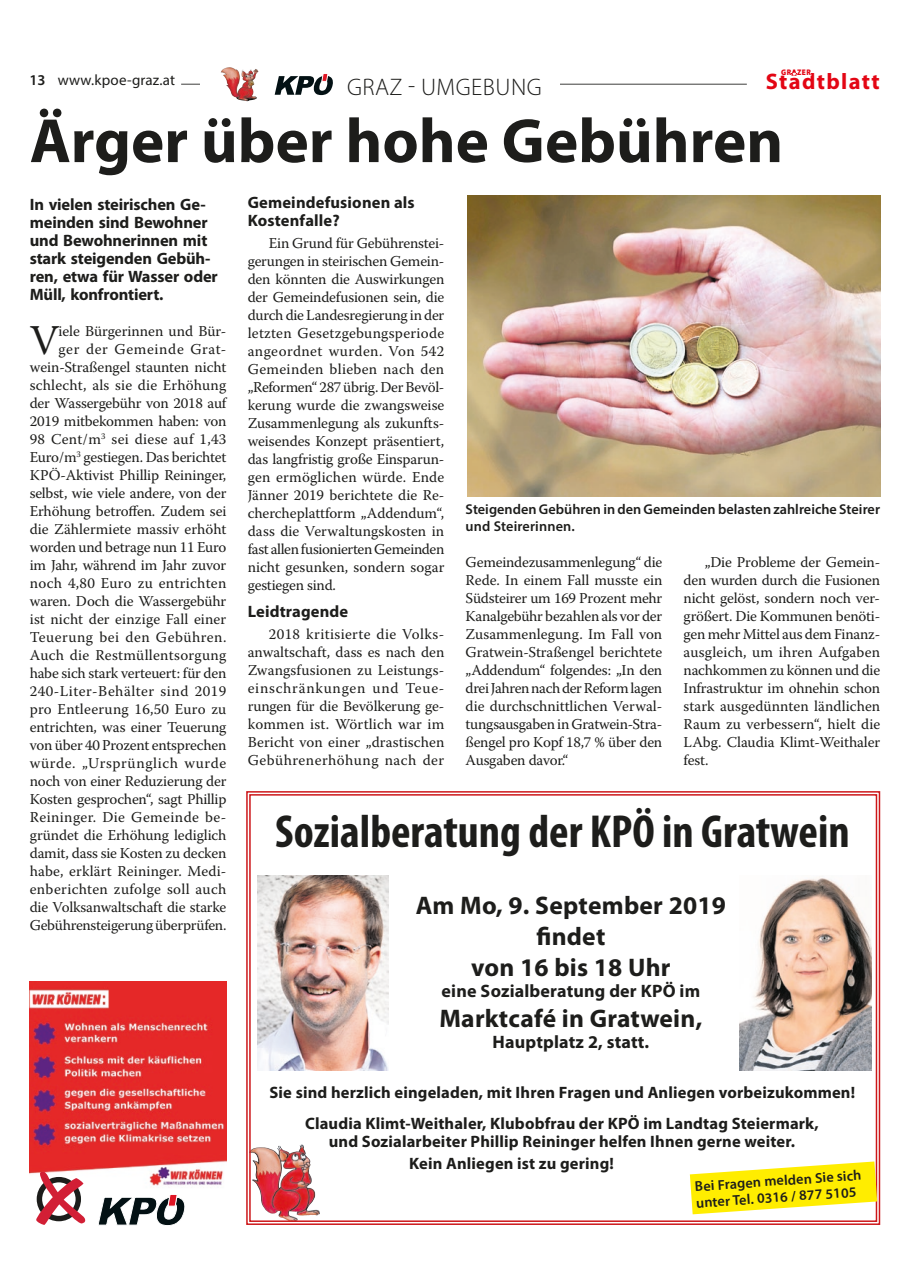
<style>
.page{position:relative;width:910px;height:1276px;background:#fff}
.page>*{position:absolute;margin:0;border:0;box-sizing:border-box;transform-origin:0 0}
.t1{font:700 63px "Myriad Pro";color:#1d1d1b}
.t2{font:700 condensed 46.5px "Myriad Pro";color:#1d1d1b}
.t3{font:42.3px "Warnock Pro";color:#1d1d1b}
.t4{font:700 25.5px/30.6px "Myriad Pro";letter-spacing:.01em;color:#1d1d1b;text-align:center}
.t5{font:300 24px "Myriad Pro";letter-spacing:.02em;color:#1d1d1b}
.t6{font:700 22.5px "Myriad";letter-spacing:.06em;color:#e30614}
.t7{font:700 18px "Myriad Pro";letter-spacing:.01em;color:#1d1d1b}
.t8{font:700 16.5px/18px "Myriad Pro";letter-spacing:.01em;color:#1d1d1b}
.t9{font:700 16.5px/18px "Myriad Pro";letter-spacing:-.01em;color:#1d1d1b}
.t10{font:15px/18px "Warnock Pro";letter-spacing:-.005em;color:#1d1d1b;text-align:justify}
.t11{font:15px "Myriad Pro";letter-spacing:.01em;color:#1d1d1b}
.t12{font:600 15px "Myriad Pro";color:#1d1d1b}
.t13{font:600 14.25px/16.5px "Myriad Pro";color:#1d1d1b}
.t14{font:900 8.1px "Myriad Pro";letter-spacing:.06em;color:#e30614;scale:.9 1}
</style>
<div class="page">
<hr style="left:181px;top:84px;width:566px;height:1px;background:#3d3d3c">
<svg style="left:246px;top:791px;width:635px;height:434px"></svg>
<img style="left:740px;top:875px;width:132px;height:195px">
<svg style="left:690px;top:1161px;width:187px;height:53px"></svg>
<div style="left:201px;top:80px;width:359px;height:9px;background:#fff"></div>
<svg style="left:275px;top:74px;width:58px;height:21px"></svg>
<img style="left:221px;top:67px;width:9px;height:20px">
<img style="left:468px;top:196px;width:412px;height:300px">
<img style="left:30px;top:981px;width:196px;height:205px">
<svg style="left:36px;top:1172px;width:50px;height:53px"></svg>
<svg style="left:98px;top:1195px;width:87px;height:30px"></svg>
<svg style="left:537px;top:926px;width:13px;height:19px"></svg>
<p class="t14" style="left:781px;top:67px;width:35px">GRAZER</p>
<p class="t12" style="left:29px;top:70px;width:18px">13</p>
<h3 class="t6" style="left:766px;top:69px;width:115px">Stadtblatt</h3>
<p class="t11" style="left:58px;top:71px;width:119px">www.kpoe-graz.at</p>
<h3 class="t5" style="left:347px;top:72px;width:196px">GRAZ - UMGEBUNG</h3>
<h1 class="t1" style="left:30px;top:100px;width:755px">Ärger über hohe Gebühren</h1>
<p class="t8" style="left:248px;top:193px;width:169px">Gemeindefusionen als<br>Kostenfalle?</p>
<p class="t10" style="left:248px;top:234px;width:198px;text-indent:21px">Ein Grund für Gebührenstei&shy;gerungen in steirischen Gemein&shy;den könnten die Auswirkungen der Gemeindefusionen sein, die durch die Landesregierung in der letzten Gesetzgebungsperiode angeordnet wurden. Von 542<br>Gemeinden blieben nach den „Reformen“ 287 übrig. Der Bevöl&shy;kerung wurde die zwangsweise Zusammenlegung als zukunfts&shy;weisendes Konzept präsentiert, das langfristig große Einsparun&shy;gen ermöglichen würde. Ende Jänner 2019 berichtete die Re&shy;chercheplattform „Addendum“, dass die Verwaltungskosten in fast allen fusionierten Gemeinden nicht gesunken, sondern sogar gestiegen sind.</p>
<p class="t8" style="left:248px;top:602px;width:102px">Leidtragende</p>
<p class="t10" style="left:248px;top:625px;width:198px;text-indent:21px">2018 kritisierte die Volks&shy;anwaltschaft, dass es nach den Zwangsfusionen zu Leistungs&shy;einschränkungen und Teue&shy;rungen für die Bevölkerung ge&shy;kommen ist. Wörtlich war im Bericht von einer „drastischen Gebührenerhöhung nach der</p>
<p class="t9" style="left:30px;top:195px;width:190px">In vielen steirischen Ge&shy;meinden sind Bewohner und Bewohnerinnen mit stark steigenden Gebüh&shy;ren, etwa für Wasser oder<br>Müll, konfrontiert.</p>
<h3 class="t3" style="left:30px;top:315px;width:31px">V</h3>
<p class="t10" style="left:30px;top:322px;width:198px;text-align:right">iele Bürgerinnen und Bür-<br>ger der Gemeinde Grat&shy;wein-Straßengel staunten nicht schlecht, als sie die Erhöhung der Wassergebühr von 2018 auf<br>2019 mitbekommen haben: von<br>98 Cent/m<sup>3</sup> sei diese auf 1,43<br>Euro/m<sup>3</sup> gestiegen. Das berichtet<br>KPÖ-Aktivist Phillip Reininger, selbst, wie viele andere, von der<br>Erhöhung betroffen. Zudem sei die Zählermiete massiv erhöht worden und betrage nun 11 Euro im Jahr, während im Jahr zuvor noch 4,80 Euro zu entrichten waren. Doch die Wassergebühr ist nicht der einzige Fall einer<br>Teuerung bei den Gebühren.<br>Auch die Restmüllentsorgung habe sich stark verteuert: für den<br>240-Liter-Behälter sind 2019 pro Entleerung 16,50 Euro zu entrichten, was einer Teuerung von über 40 Prozent entsprechen würde. „Ursprünglich wurde noch von einer Reduzierung der<br>Kosten gesprochen“, sagt Phillip<br>Reininger. Die Gemeinde be&shy;gründet die Erhöhung lediglich damit, dass sie Kosten zu decken habe, erklärt Reininger. Medi&shy;enberichten zufolge soll auch die Volksanwaltschaft die starke<br>Gebührensteigerung überprüfen.</p>
<p class="t13" style="left:466px;top:500px;width:416px;line-height:17.1px">Steigenden Gebühren in den Gemeinden belasten zahlreiche Steirer und Steirerinnen.</p>
<p class="t10" style="left:684px;top:552px;width:198px;text-indent:21px">„Die Probleme der Gemein&shy;den wurden durch die Fusionen nicht gelöst, sondern noch ver&shy;größert. Die Kommunen benöti&shy;gen mehr Mittel aus dem Finanz&shy;ausgleich, um ihren Aufgaben nachkommen zu können und die Infrastruktur im ohnehin schon stark ausgedünnten ländlichen Raum zu verbessern“, hielt die LAbg. Claudia Klimt-Weithaler fest.</p>
<p class="t10" style="left:466px;top:553px;width:198px">Gemeindezusammenlegung“ die Rede. In einem Fall musste ein Südsteirer um 169 Prozent mehr Kanalgebühr bezahlen als vor der Zusammenlegung. Im Fall von Gratwein-Straßengel berichtete „Addendum“ folgendes: „In den drei Jahren nach der Reform lagen die durchschnittlichen Verwal&shy;tungsausgaben in Gratwein-Stra&shy;ßengel pro Kopf 18,7 % über den Ausgaben davor.“</p>
<h2 class="t2" style="left:275px;top:802px;width:576px">Sozialberatung der KPÖ in Gratwein</h2>
<h3 class="t4" style="left:416px;top:889px;width:312px">Am Mo, 9. September 2019 ndet<br>von 16 bis 18 Uhr</h3>
<p class="t7" style="left:442px;top:979px;width:260px">eine Sozialberatung der KPÖ im</p>
<h3 class="t4" style="left:439px;top:1002px;width:264px">Marktcafé in Gratwein,</h3>
<p class="t7" style="left:492px;top:1030px;width:158px">Hauptplatz 2, statt.</p>
<p class="t8" style="left:270px;top:1076px;width:587px;line-height:30.8px;text-align:center">Sie sind herzlich eingeladen, mit Ihren Fragen und Anliegen vorbeizukommen!<br>Claudia Klimt-Weithaler, Klubobfrau der KPÖ im Landtag Steiermark,</p>
<p class="t8" style="left:409px;top:1129px;width:387px;line-height:22.2px;text-indent:-81px">und Sozialarbeiter Phillip Reininger helfen Ihnen gerne weiter.<br>Kein Anliegen ist zu gering!</p>
<p class="t13" style="left:694px;top:1177px;width:168px;rotate:-4deg">Bei Fragen melden Sie sich unter Tel. 0316 / 877 5105</p>
</div>
